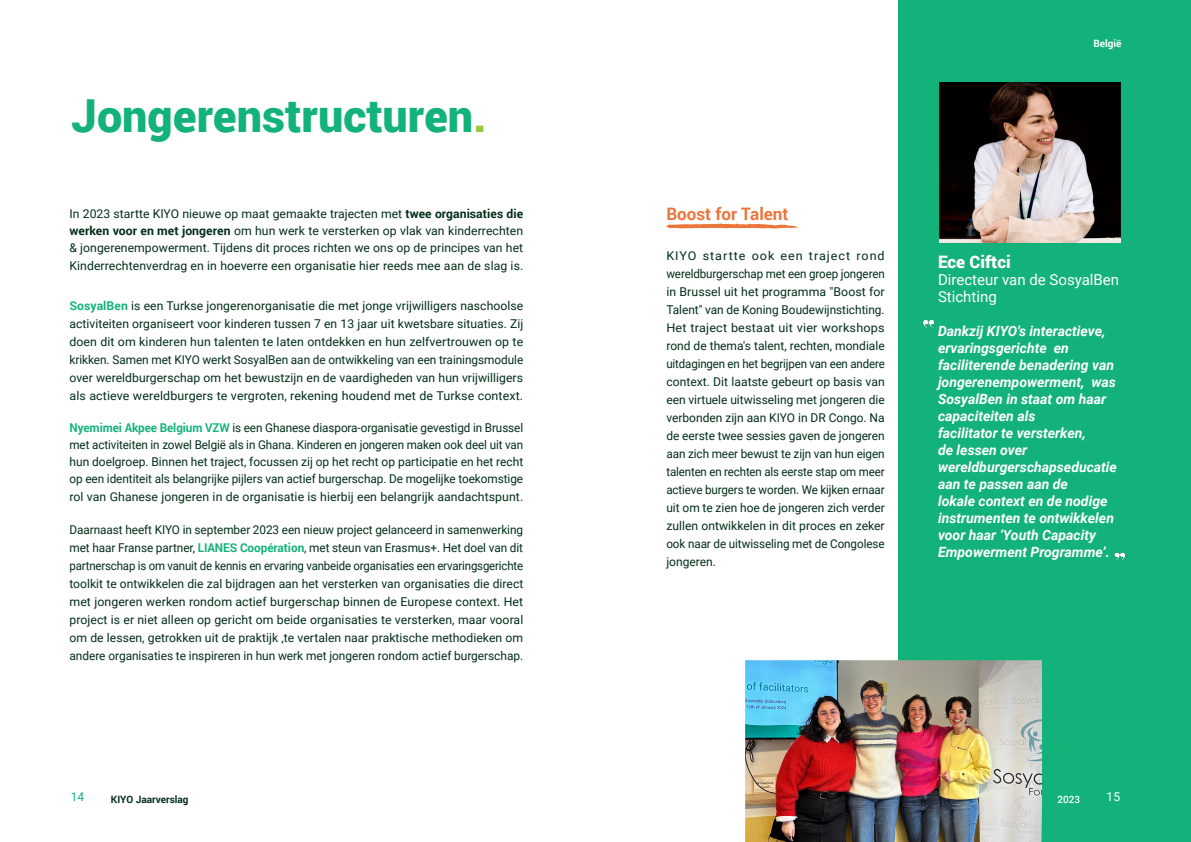
<style>
.page{position:relative;width:1191px;height:842px;background:#fff}
.page>*{position:absolute;margin:0;border:0;box-sizing:border-box;transform-origin:0 0}
.t1{font:900 45.5px "Roboto";color:#13b27b}
.H3_-_Oranje{font:700 17.2px "Roboto";color:#eb763c}
.Voices_-_title{font:900 17.2px "Roboto";color:#fff}
.Voices_-_title-2{font:15.1px/17px "Roboto";color:#fff}
.Voices_-_title-3{font:italic 700 14.1px/17px "Roboto";color:#fff}
.Brood_tekst_-_full{font:12.1px/18px "Roboto";letter-spacing:.005em;color:#022e18;text-align:justify}
.H3_-_Oranje-2{font:12.1px/18px "Roboto";letter-spacing:-.005em;color:#022e18;text-align:justify;scale:1.04 1}
.t2{font:12.1px "Roboto";color:#13b27b}
.t3{font:12.1px "Roboto";color:#fff}
.t4{font:700 10.1px "Roboto";color:#022e18}
.t5{font:700 10.1px "Roboto";color:#fff}
.t6{font:500 10.1px "Roboto";color:#fff}
.s1{color:#99ca3b}
.s2{font-weight:700}
.s3{font-weight:700;color:#13b27b}
</style>
<div class="page">
<div style="left:899px;top:0;width:292px;height:842px;background:#13b27b"></div>
<img style="left:1114px;top:552px;width:12px;height:9px">
<img style="left:745px;top:660px;width:297px;height:182px">
<img style="left:940px;top:82px;width:180px;height:161px">
<img style="left:923px;top:319px;width:12px;height:10px">
<svg style="left:666px;top:223px;width:132px;height:6px"></svg>
<h2 class="t1" style="left:71px;top:84px;width:417px">Jongerenstructuren<span class="s1">.</span></h2>
<p class="Brood_tekst_-_full" style="left:69px;top:204px;width:455px;line-height:17.3px">In 2023 startte KIYO nieuwe op maat gemaakte trajecten met <span class="s2">twee organisaties die werken voor en met jongeren</span> om hun werk te versterken op vlak van kinderrechten &amp; jongerenempowerment. Tijdens dit proces richten we ons op de principes van het Kinderrechtenverdrag en in hoeverre een organisatie hier reeds mee aan de slag is.</p>
<p class="Brood_tekst_-_full" style="left:69px;top:296px;width:455px"><span class="s3">SosyalBen</span> is een Turkse jongerenorganisatie die met jonge vrijwilligers naschoolse activiteiten organiseert voor kinderen tussen 7 en 13 jaar uit kwetsbare situaties. Zij doen dit om kinderen hun talenten te laten ontdekken en hun zelfvertrouwen op te krikken. Samen met KIYO werkt SosyalBen aan de ontwikkeling van een trainingsmodule over wereldburgerschap om het bewustzijn en de vaardigheden van hun vrijwilligers als actieve wereldburgers te vergroten, rekening houdend met de Turkse context.</p>
<p class="Brood_tekst_-_full" style="left:69px;top:419px;width:455px;line-height:17.2px"><span class="s3">Nyemimei Akpee Belgium VZW</span> is een Ghanese diaspora-organisatie gevestigd in Brussel met activiteiten in zowel België als in Ghana. Kinderen en jongeren maken ook deel uit van hun doelgroep. Binnen het traject, focussen zij op het recht op participatie en het recht op een identiteit als belangrijke pijlers van actief burgerschap. De mogelijke toekomstige rol van Ghanese jongeren in de organisatie is hierbij een belangrijk aandachtspunt.</p>
<p class="Brood_tekst_-_full" style="left:69px;top:520px;width:455px">Daarnaast heeft KIYO in september 2023 een nieuw project gelanceerd in samenwerking met haar Franse partner, <span class="s3">LIANES Coopération</span>, met steun van Erasmus+. Het doel van dit partnerschap is om vanuit de kennis en ervaring vanbeide organisaties een ervaringsgerichte toolkit te ontwikkelen die zal bijdragen aan het versterken van organisaties die direct met jongeren werken rondom actief burgerschap binnen de Europese context. Het project is er niet alleen op gericht om beide organisaties te versterken, maar vooral om de lessen, getrokken uit de praktijk ,te vertalen naar praktische methodieken om andere organisaties te inspireren in hun werk met jongeren rondom actief burgerschap.</p>
<p class="t5" style="left:1093px;top:37px;width:29px">België</p>
<p class="H3_-_Oranje" style="left:666px;top:201px;width:123px">Boost for Talent</p>
<p class="H3_-_Oranje-2" style="left:666px;top:246px;width:211px">KIYO startte ook een traject rond wereldburgerschap met een groep jongeren in Brussel uit het programma "Boost for Talent" van de Koning Boudewijnstichting.<br>Het traject bestaat uit vier workshops rond de thema's talent, rechten, mondiale uitdagingen en het begrijpen van een andere context. Dit laatste gebeurt op basis van een virtuele uitwisseling met jongeren die verbonden zijn aan KIYO in DR Congo. Na de eerste twee sessies gaven de jongeren aan zich meer bewust te zijn van hun eigen talenten en rechten als eerste stap om meer actieve burgers te worden. We kijken ernaar uit om te zien hoe de jongeren zich verder zullen ontwikkelen in dit proces en zeker ook naar de uitwisseling met de Congolese jongeren.</p>
<p class="Voices_-_title" style="left:938px;top:249px;width:74px">Ece Ciftci</p>
<p class="Voices_-_title-2" style="left:938px;top:270px;width:183px">Directeur van de SosyalBen<br>Stichting</p>
<p class="Voices_-_title-3" style="left:938px;top:322px;width:177px">Dankzij KIYO's interactieve, ervaringsgerichte en faciliterende benadering van</p>
<p class="Voices_-_title-3" style="left:938px;top:373px;width:179px">jongerenempowerment, was<br>SosyalBen in staat om haar capaciteiten als</p>
<p class="Voices_-_title-3" style="left:938px;top:424px;width:180px">facilitator te versterken,<br>de lessen over wereldburgerschapseducatie</p>
<p class="Voices_-_title-3" style="left:938px;top:475px;width:177px">aan te passen aan de<br>lokale context en de nodige instrumenten te ontwikkelen voor haar ‘Youth Capacity<br>Empowerment Programme’.</p>
<p class="t2" style="left:71px;top:789px;width:15px">14</p>
<p class="t4" style="left:111px;top:792px;width:79px">KIYO Jaarverslag</p>
<p class="t6" style="left:1057px;top:792px;width:24px">2023</p>
<p class="t3" style="left:1106px;top:789px;width:15px">15</p>
</div>
